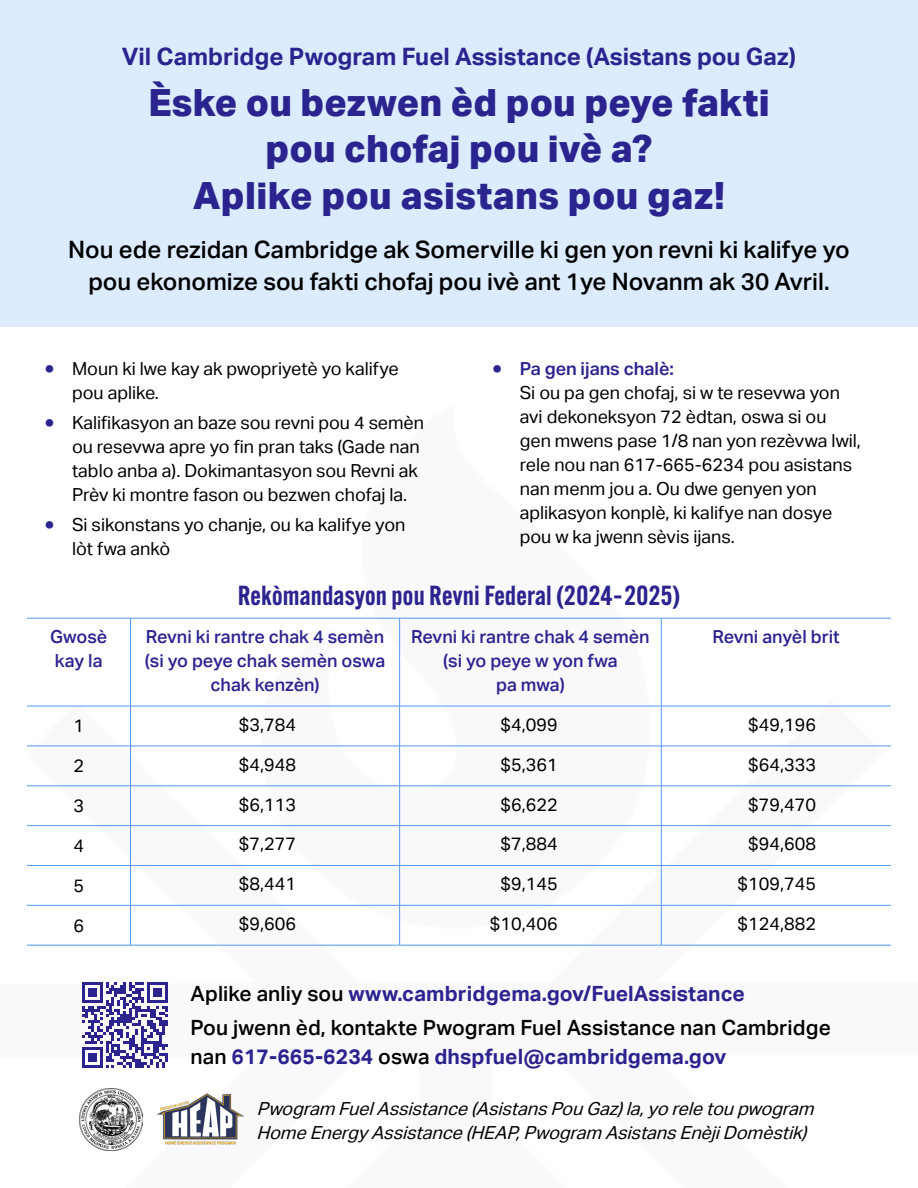
<style>
.page{position:relative;width:918px;height:1188px;background:#fff}
.page>*{position:absolute;margin:0;border:0;box-sizing:border-box;transform-origin:0 0}
.Flyer_Title{font:800 37.5px/46.5px "Aktiv Grotesk";letter-spacing:.005em;color:#2b248f;text-align:center}
.Table_-_Title{font:600 27px "Alternate Gothic ATF";letter-spacing:.01em;color:#2b248f}
.Flyer_Subtitle{font:500 24px/31.5px "Aktiv Grotesk";color:#000;text-align:center}
.Header_-_City_of_Cambridge{font:700 24px "Aktiv Grotesk";color:#2b248f}
.Contact_Info{font:500 21px/28.5px "Aktiv Grotesk";letter-spacing:.005em;color:#000}
.Contact_Info-2{font:700 21px "Aktiv Grotesk";letter-spacing:.005em;color:#2b248f}
.Table_-_Incomes{font:18px/24px "Aktiv Grotesk";color:#000}
.Table_-_Header{font:500 18px/24px "Aktiv Grotesk";color:#2b248f;text-align:center}
.t1{font:italic 18px/24px "Aktiv Grotesk";color:#000}
.Table_-_Household_Size{font:18px "Aktiv Grotesk";color:#000}
.s1{font-size:15px;color:#2b248f}
.s2{font-weight:600;color:#2b248f}
.s3{font-weight:500;color:#000}
.s4{font-weight:700;color:#2b248f}
</style>
<div class="page">
<img style="left:27px;top:617px;width:864px;height:511px">
<div style="left:0;top:0;width:918px;height:327px;background:#dcebfe"></div>
<hr style="left:399px;top:706px;width:1px;height:40px;background:#5299fa">
<hr style="left:661px;top:706px;width:1px;height:40px;background:#5299fa">
<hr style="left:27px;top:746px;width:103px;height:1px;background:#5299fa">
<hr style="left:130px;top:746px;width:270px;height:1px;background:#5299fa">
<hr style="left:27px;top:786px;width:103px;height:1px;background:#5299fa">
<hr style="left:130px;top:786px;width:270px;height:1px;background:#5299fa">
<hr style="left:399px;top:786px;width:1px;height:39px;background:#5299fa">
<hr style="left:661px;top:786px;width:1px;height:39px;background:#5299fa">
<hr style="left:27px;top:825px;width:103px;height:1px;background:#5299fa">
<hr style="left:130px;top:825px;width:270px;height:1px;background:#5299fa">
<hr style="left:400px;top:825px;width:261px;height:1px;background:#5299fa">
<hr style="left:399px;top:826px;width:1px;height:39px;background:#5299fa">
<hr style="left:661px;top:825px;width:230px;height:1px;background:#5299fa">
<hr style="left:661px;top:826px;width:1px;height:39px;background:#5299fa">
<hr style="left:27px;top:865px;width:103px;height:1px;background:#5299fa">
<hr style="left:130px;top:865px;width:270px;height:1px;background:#5299fa">
<hr style="left:400px;top:865px;width:261px;height:1px;background:#5299fa">
<hr style="left:399px;top:866px;width:1px;height:39px;background:#5299fa">
<hr style="left:661px;top:865px;width:230px;height:1px;background:#5299fa">
<hr style="left:661px;top:866px;width:1px;height:39px;background:#5299fa">
<hr style="left:27px;top:905px;width:103px;height:1px;background:#5299fa">
<hr style="left:130px;top:905px;width:270px;height:1px;background:#5299fa">
<hr style="left:400px;top:905px;width:261px;height:1px;background:#5299fa">
<hr style="left:399px;top:906px;width:1px;height:39px;background:#5299fa">
<hr style="left:661px;top:905px;width:230px;height:1px;background:#5299fa">
<hr style="left:661px;top:906px;width:1px;height:39px;background:#5299fa">
<hr style="left:27px;top:945px;width:103px;height:1px;background:#5299fa">
<hr style="left:27px;top:618px;width:103px;height:1px;background:#5299fa">
<hr style="left:130px;top:618px;width:270px;height:1px;background:#5299fa">
<hr style="left:130px;top:618px;width:1px;height:88px;background:#5299fa">
<hr style="left:400px;top:618px;width:261px;height:1px;background:#5299fa">
<hr style="left:399px;top:618px;width:1px;height:88px;background:#5299fa">
<hr style="left:661px;top:618px;width:230px;height:1px;background:#5299fa">
<hr style="left:661px;top:618px;width:1px;height:88px;background:#5299fa">
<hr style="left:27px;top:706px;width:103px;height:1px;background:#5299fa">
<hr style="left:130px;top:706px;width:270px;height:1px;background:#5299fa">
<hr style="left:400px;top:706px;width:261px;height:1px;background:#5299fa">
<hr style="left:661px;top:706px;width:230px;height:1px;background:#5299fa">
<hr style="left:400px;top:746px;width:261px;height:1px;background:#5299fa">
<hr style="left:399px;top:746px;width:1px;height:40px;background:#5299fa">
<hr style="left:400px;top:786px;width:261px;height:1px;background:#5299fa">
<hr style="left:130px;top:706px;width:1px;height:40px;background:#5299fa">
<hr style="left:130px;top:746px;width:1px;height:40px;background:#5299fa">
<hr style="left:130px;top:786px;width:1px;height:39px;background:#5299fa">
<hr style="left:130px;top:826px;width:1px;height:39px;background:#5299fa">
<hr style="left:130px;top:866px;width:1px;height:39px;background:#5299fa">
<hr style="left:130px;top:906px;width:1px;height:39px;background:#5299fa">
<hr style="left:130px;top:945px;width:270px;height:1px;background:#5299fa">
<hr style="left:400px;top:945px;width:261px;height:1px;background:#5299fa">
<hr style="left:661px;top:945px;width:230px;height:1px;background:#5299fa">
<hr style="left:661px;top:746px;width:230px;height:1px;background:#5299fa">
<hr style="left:661px;top:746px;width:1px;height:40px;background:#5299fa">
<hr style="left:661px;top:786px;width:230px;height:1px;background:#5299fa">
<svg style="left:82px;top:982px;width:86px;height:86px"></svg>
<img style="left:80px;top:1089px;width:62px;height:62px">
<img style="left:156px;top:1091px;width:88px;height:54px">
<h1 class="Header_-_City_of_Cambridge" style="left:122px;top:42px;width:676px">Vil Cambridge Pwogram Fuel Assistance (Asistans pou Gaz)</h1>
<h1 class="Flyer_Title" style="left:148px;top:79px;width:623px">Èske ou bezwen èd pou peye fakti pou chofaj pou ivè a?</h1>
<h1 class="Flyer_Title" style="left:193px;top:172px;width:534px">Aplike pou asistans pou gaz!</h1>
<h2 class="Flyer_Subtitle" style="left:68px;top:234px;width:783px">Nou ede rezidan Cambridge ak Somerville ki gen yon revni ki kalifye yo pou ekonomize sou fakti chofaj pou ivè ant 1ye Novanm ak 30 Avril.</h2>
<p class="Table_-_Incomes" style="left:72px;top:357px;width:328px;text-indent:-27px"><span class="s1">●</span> Moun ki lwe kay ak pwopriyetè yo kalifye pou aplike.</p>
<p class="Table_-_Incomes" style="left:72px;top:411px;width:354px;text-indent:-27px"><span class="s1">●</span> Kalifikasyon an baze sou revni pou 4 semèn ou resevwa apre yo fin pran taks (Gade nan tablo anba a). Dokimantasyon sou Revni ak Prèv ki montre fason ou bezwen chofaj la.</p>
<p class="Table_-_Incomes" style="left:72px;top:513px;width:335px;text-indent:-27px"><span class="s1">●</span> Si sikonstans yo chanje, ou ka kalifye yon lòt fwa ankò</p>
<p class="Table_-_Incomes" style="left:520px;top:357px;width:343px;text-indent:-27px"><span class="s1">●</span> <span class="s2">Pa gen ijans chalè:<br></span>Si ou pa gen chofaj, si w te resevwa yon avi dekoneksyon 72 èdtan, oswa si ou gen mwens pase 1/8 nan yon rezèvwa lwil, rele nou nan 617-665-6234 pou asistans nan menm jou a. Ou dwe genyen yon aplikasyon konplè, ki kalifye nan dosye pou w ka jwenn sèvis ijans.</p>
<p class="Table_-_Title" style="left:238px;top:578px;width:444px">Rekòmandasyon pou Revni Federal (2024–2025)</p>
<p class="Table_-_Header" style="left:50px;top:625px;width:59px;text-align:left">Gwosè kay la</p>
<p class="Table_-_Header" style="left:146px;top:625px;width:240px">Revni ki rantre chak 4 semèn</p>
<p class="Table_-_Header" style="left:145px;top:649px;width:242px">(si yo peye chak semèn oswa chak kenzèn)</p>
<p class="Table_-_Header" style="left:411px;top:625px;width:240px">Revni ki rantre chak 4 semèn</p>
<p class="Table_-_Header" style="left:443px;top:649px;width:176px">(si yo peye w yon fwa pa mwa)</p>
<p class="Table_-_Header" style="left:712px;top:625px;width:129px">Revni anyèl brit</p>
<p class="Table_-_Household_Size" style="left:73px;top:716px;width:12px">1</p>
<p class="Table_-_Incomes" style="left:239px;top:713px;width:59px">$3,784</p>
<p class="Table_-_Incomes" style="left:501px;top:713px;width:59px">$4,099</p>
<p class="Table_-_Incomes" style="left:748px;top:713px;width:69px">$49,196</p>
<p class="Table_-_Household_Size" style="left:73px;top:756px;width:12px">2</p>
<p class="Table_-_Incomes" style="left:239px;top:753px;width:59px">$4,948</p>
<p class="Table_-_Incomes" style="left:501px;top:753px;width:59px">$5,361</p>
<p class="Table_-_Incomes" style="left:748px;top:753px;width:69px">$64,333</p>
<p class="Table_-_Household_Size" style="left:73px;top:795px;width:12px">3</p>
<p class="Table_-_Incomes" style="left:239px;top:792px;width:59px">$6,113</p>
<p class="Table_-_Incomes" style="left:501px;top:792px;width:59px">$6,622</p>
<p class="Table_-_Incomes" style="left:748px;top:792px;width:69px">$79,470</p>
<p class="Table_-_Household_Size" style="left:73px;top:835px;width:12px">4</p>
<p class="Table_-_Incomes" style="left:239px;top:832px;width:59px">$7,277</p>
<p class="Table_-_Incomes" style="left:501px;top:832px;width:59px">$7,884</p>
<p class="Table_-_Incomes" style="left:748px;top:832px;width:69px">$94,608</p>
<p class="Table_-_Household_Size" style="left:73px;top:875px;width:12px">5</p>
<p class="Table_-_Incomes" style="left:239px;top:872px;width:59px">$8,441</p>
<p class="Table_-_Incomes" style="left:501px;top:872px;width:59px">$9,145</p>
<p class="Table_-_Incomes" style="left:737px;top:872px;width:80px">$109,745</p>
<p class="Table_-_Household_Size" style="left:73px;top:915px;width:12px">6</p>
<p class="Table_-_Incomes" style="left:239px;top:912px;width:59px">$9,606</p>
<p class="Table_-_Incomes" style="left:490px;top:912px;width:69px">$10,406</p>
<p class="Table_-_Incomes" style="left:737px;top:912px;width:80px">$124,882</p>
<p class="Contact_Info-2" style="left:191px;top:981px;width:556px"><span class="s3">Aplike anliy sou</span> www.cambridgema.gov/FuelAssistance</p>
<p class="Contact_Info" style="left:190px;top:1014px;width:642px">Pou jwenn èd, kontakte Pwogram Fuel Assistance nan Cambridge nan <span class="s4">617-665-6234</span> oswa <span class="s4">dhspfuel@cambridgema.gov</span></p>
<p class="t1" style="left:256px;top:1097px;width:568px">Pwogram Fuel Assistance (Asistans Pou Gaz) la, yo rele tou pwogram<br>Home Energy Assistance (HEAP, Pwogram Asistans Enèji Domèstik)</p>
</div>
